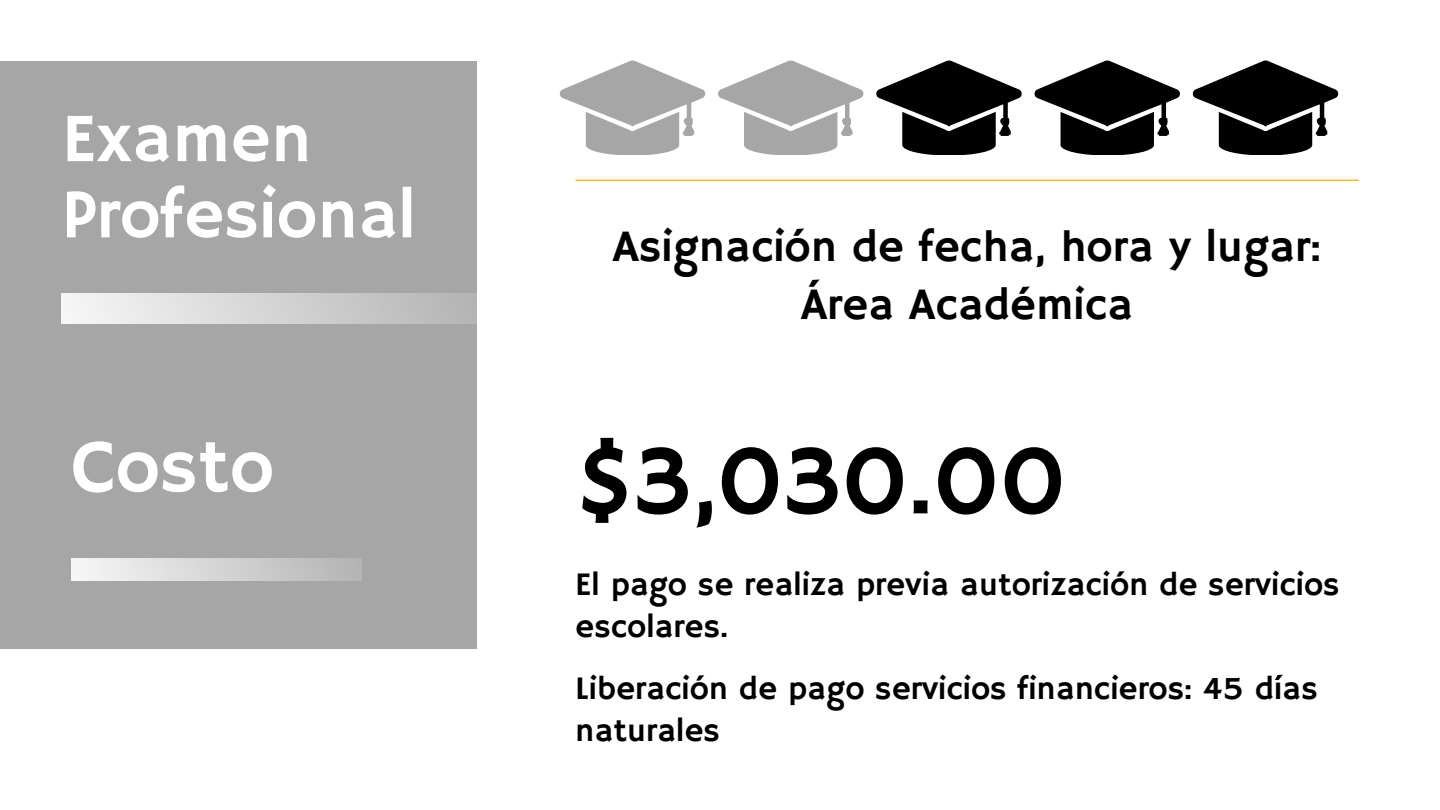
<style>
.page{position:relative;width:1440px;height:810px;background:#fff}
.page>*{position:absolute;margin:0;border:0;box-sizing:border-box;transform-origin:0 0}
.t1{font:100px "Hammersmith One";color:#000}
.t2{font:76px "Hammersmith One";color:#fff}
.t3{font:69.5px/76.2px "Hammersmith One";color:#fff}
.t4{font:44.7px/57.8px "Hammersmith One";color:#000;text-align:center}
.t5{font:32.7px/42px "Hammersmith One";color:#000}
</style>
<div class="page">
<svg style="left:560px;top:61px;width:304px;height:94px"></svg>
<svg style="left:876px;top:61px;width:462px;height:94px"></svg>
<div style="left:0;top:61px;width:477px;height:588px;background:#a6a6a6"></div>
<hr style="left:576px;top:180px;width:782px;height:1px;background:#ffb923">
<div style="left:71px;top:559px;width:291px;height:21px;background:linear-gradient(to right,#f6f6f6,#b4b4b4)"></div>
<div style="left:62px;top:293px;width:415px;height:31px;background:linear-gradient(to right,#f6f6f6,#b4b4b4)"></div>
<h3 class="t3" style="left:62px;top:104px;width:355px">Examen<br>Profesional</h3>
<h1 class="t4" style="left:613px;top:220px;width:710px">Asignación de fecha, hora y lugar:<br>Área Académica</h1>
<h2 class="t2" style="left:71px;top:423px;width:204px">Costo</h2>
<p class="t1" style="left:575px;top:423px;width:492px">$3,030.00</p>
<h2 class="t5" style="left:575px;top:565px;width:766px">El pago se realiza previa autorización de servicios escolares.</h2>
<p class="t5" style="left:575px;top:669px;width:744px">Liberación de pago servicios financieros: 45 días naturales</p>
</div>
